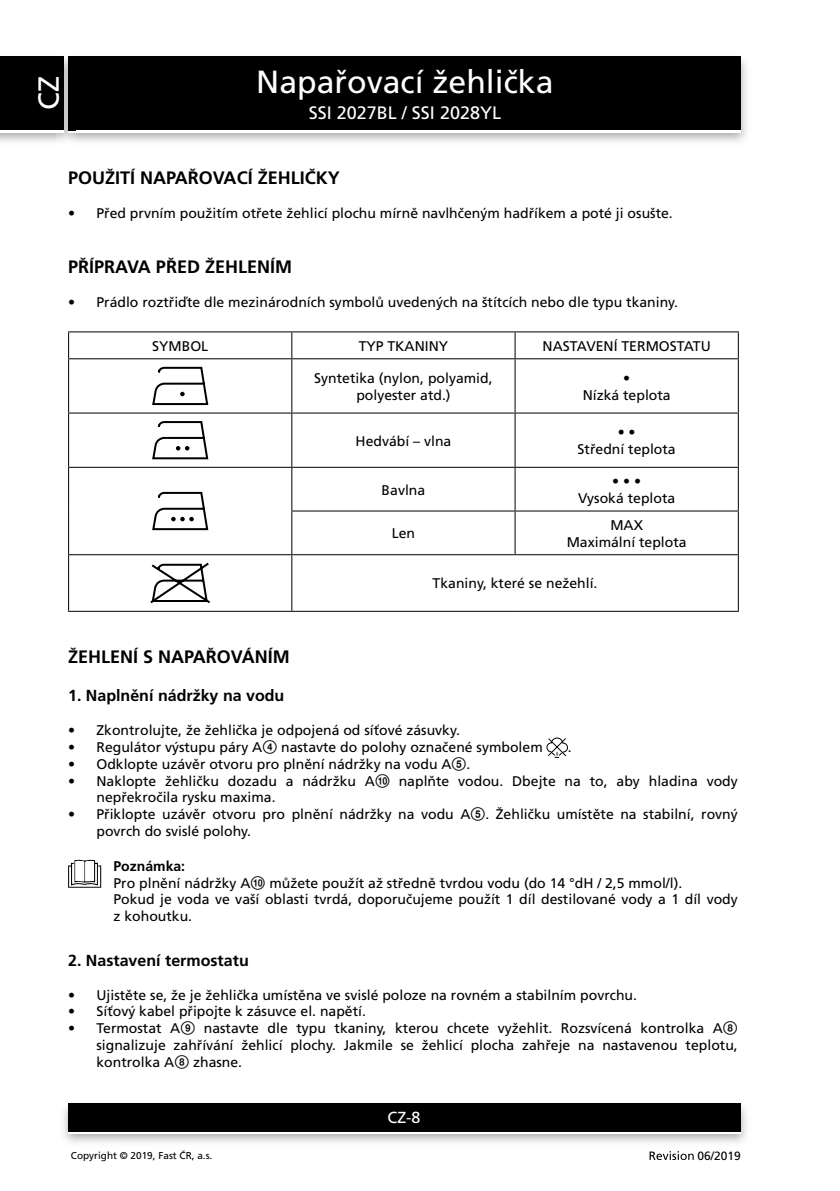
<style>
.page{position:relative;width:840px;height:1191px;background:#fff}
.page>*{position:absolute;margin:0;border:0;box-sizing:border-box;transform-origin:0 0}
.t1{font:32px "Frutiger CE";color:#fff}
.t2{font:29px "Frutiger CE";color:#fff}
.t3{font:700 18px "Frutiger CE";color:#000}
.t4{font:18px "Frutiger CE";color:#fff}
.t5{font:700 16px "Frutiger CE";color:#000}
.t6{font:16px "Frutiger CE";color:#fff}
.t7{font:14px/16.8px "Frutiger CE";color:#000;text-align:center}
.t8{font:12px "Frutiger CE";color:#000}
.t9{font:10px "Frutiger CE";color:#000}
.s1{font-family:"Zz 3"}
.s2{font-weight:700}
</style>
<div class="page">
<img style="left:0;top:56px;width:747px;height:86px">
<div style="left:68px;top:59px;width:672px;height:74px;background:#fff"></div>
<div style="left:68px;top:57px;width:672px;height:73px;background:#000"></div>
<img style="left:63px;top:1103px;width:684px;height:40px">
<div style="left:68px;top:1106px;width:672px;height:28px;background:linear-gradient(to right,#fff,#fff)"></div>
<div style="left:68px;top:1103px;width:672px;height:28px;background:#000"></div>
<img style="left:57px;top:56px;width:18px;height:86px">
<img style="left:68px;top:130px;width:7px;height:3px">
<svg style="left:68px;top:57px;width:7px;height:2px"></svg>
<img style="left:68px;top:59px;width:7px;height:71px">
<div style="left:0;top:59px;width:64px;height:74px;background:#fff"></div>
<div style="left:0;top:57px;width:64px;height:73px;background:#000"></div>
<svg style="left:649px;top:1151px;width:44px;height:9px"></svg>
<hr style="left:68px;top:331px;width:224px;height:1px;background:#000">
<svg style="left:68px;top:332px;width:1px;height:26px"></svg>
<hr style="left:292px;top:331px;width:223px;height:1px;background:#000">
<svg style="left:291px;top:332px;width:1px;height:26px"></svg>
<hr style="left:515px;top:331px;width:223px;height:1px;background:#000">
<svg style="left:514px;top:332px;width:1px;height:26px"></svg>
<svg style="left:737px;top:332px;width:1px;height:26px"></svg>
<hr style="left:68px;top:358px;width:224px;height:1px;background:#000">
<hr style="left:68px;top:359px;width:1px;height:53px;background:#000">
<hr style="left:292px;top:358px;width:223px;height:1px;background:#000">
<hr style="left:291px;top:359px;width:1px;height:53px;background:#000">
<hr style="left:515px;top:358px;width:223px;height:1px;background:#000">
<hr style="left:514px;top:359px;width:1px;height:53px;background:#000">
<hr style="left:737px;top:359px;width:1px;height:53px;background:#000">
<hr style="left:68px;top:412px;width:224px;height:1px;background:#000">
<hr style="left:68px;top:413px;width:1px;height:54px;background:#000">
<hr style="left:292px;top:412px;width:223px;height:1px;background:#000">
<hr style="left:291px;top:413px;width:1px;height:54px;background:#000">
<hr style="left:515px;top:412px;width:223px;height:1px;background:#000">
<hr style="left:514px;top:413px;width:1px;height:54px;background:#000">
<hr style="left:737px;top:413px;width:1px;height:54px;background:#000">
<hr style="left:68px;top:467px;width:224px;height:1px;background:#000">
<hr style="left:68px;top:468px;width:1px;height:43px;background:#000">
<hr style="left:292px;top:467px;width:223px;height:1px;background:#000">
<hr style="left:291px;top:468px;width:1px;height:42px;background:#000">
<hr style="left:515px;top:467px;width:223px;height:1px;background:#000">
<hr style="left:514px;top:468px;width:1px;height:42px;background:#000">
<hr style="left:737px;top:468px;width:1px;height:42px;background:#000">
<hr style="left:68px;top:511px;width:1px;height:43px;background:#000">
<hr style="left:291px;top:510px;width:224px;height:1px;background:#000">
<hr style="left:291px;top:511px;width:1px;height:43px;background:#000">
<hr style="left:515px;top:510px;width:223px;height:1px;background:#000">
<hr style="left:514px;top:511px;width:1px;height:43px;background:#000">
<hr style="left:737px;top:511px;width:1px;height:43px;background:#000">
<hr style="left:68px;top:554px;width:224px;height:1px;background:#000">
<hr style="left:68px;top:555px;width:1px;height:56px;background:#000">
<hr style="left:292px;top:554px;width:223px;height:1px;background:#000">
<hr style="left:291px;top:555px;width:1px;height:56px;background:#000">
<hr style="left:515px;top:554px;width:223px;height:1px;background:#000">
<hr style="left:737px;top:555px;width:1px;height:56px;background:#000">
<hr style="left:68px;top:611px;width:224px;height:1px;background:#000">
<hr style="left:292px;top:611px;width:223px;height:1px;background:#000">
<hr style="left:515px;top:611px;width:223px;height:1px;background:#000">
<svg style="left:152px;top:366px;width:57px;height:40px"></svg>
<svg style="left:152px;top:421px;width:57px;height:39px"></svg>
<svg style="left:152px;top:491px;width:57px;height:40px"></svg>
<svg style="left:150px;top:562px;width:60px;height:42px"></svg>
<svg style="left:546px;top:737px;width:21px;height:21px"></svg>
<svg style="left:68px;top:859px;width:33px;height:28px"></svg>
<h2 class="t2" style="left:32px;top:110px;width:35px;rotate:-90deg">CZ</h2>
<h1 class="t1" style="left:256px;top:64px;width:298px">Napařovací žehlička</h1>
<p class="t4" style="left:308px;top:102px;width:194px">SSI 2027BL / SSI 2028YL</p>
<p class="t3" style="left:68px;top:168px;width:273px">POUŽITÍ NAPAŘOVACÍ ŽEHLIČKY</p>
<p class="t7" style="left:68px;top:204px;width:603px">• Před prvním použitím otřete žehlicí plochu mírně navlhčeným hadříkem a poté ji osušte.</p>
<p class="t3" style="left:68px;top:256px;width:225px">PŘÍPRAVA PŘED ŽEHLENÍM</p>
<p class="t7" style="left:68px;top:293px;width:609px">• Prádlo roztřiďte dle mezinárodních symbolů uvedených na štítcích nebo dle typu tkaniny.</p>
<p class="t7" style="left:152px;top:337px;width:57px">SYMBOL</p>
<p class="t7" style="left:358px;top:337px;width:91px">TYP TKANINY</p>
<p class="t7" style="left:542px;top:337px;width:170px">NASTAVENÍ TERMOSTATU</p>
<p class="t7" style="left:314px;top:370px;width:180px">Syntetika (nylon, polyamid, polyester atd.)</p>
<p class="t7" style="left:582px;top:370px;width:89px">•<br>Nízká teplota</p>
<p class="t7" style="left:355px;top:432px;width:97px">Hedvábí – vlna</p>
<p class="t7" style="left:577px;top:424px;width:100px">• •<br>Střední teplota</p>
<p class="t7" style="left:381px;top:481px;width:45px">Bavlna</p>
<p class="t7" style="left:577px;top:473px;width:99px">• • •<br>Vysoká teplota</p>
<p class="t7" style="left:391px;top:525px;width:25px">Len</p>
<p class="t7" style="left:566px;top:516px;width:121px">MAX<br>Maximální teplota</p>
<p class="t7" style="left:432px;top:575px;width:164px">Tkaniny, které se nežehlí.</p>
<p class="t3" style="left:68px;top:646px;width:223px">ŽEHLENÍ S NAPAŘOVÁNÍM</p>
<p class="t5" style="left:68px;top:686px;width:218px">1. Naplnění nádržky na vodu</p>
<p class="t7" style="left:68px;top:721px;width:391px">• Zkontrolujte, že žehlička je odpojená od síťové zásuvky.</p>
<p class="t7" style="left:68px;top:738px;width:476px">• Regulátor výstupu páry A<span class="s1">4</span> nastavte do polohy označené symbolem</p>
<p class="t7" style="left:567px;top:738px;width:3px">.</p>
<p class="t7" style="left:68px;top:755px;width:401px">• Odklopte uzávěr otvoru pro plnění nádržky na vodu A<span class="s1">5</span>.</p>
<p class="t7" style="left:96px;top:772px;width:642px;text-align:left;text-indent:-28px">• Naklopte žehličku dozadu a nádržku A<span class="s1">0</span> naplňte vodou. Dbejte na to, aby hladina vody nepřekročila rysku maxima.</p>
<p class="t7" style="left:96px;top:806px;width:642px;text-align:left;text-indent:-28px">• Přiklopte uzávěr otvoru pro plnění nádržky na vodu A<span class="s1">5</span>. Žehličku umístěte na stabilní, rovný povrch do svislé polohy.</p>
<p class="t7" style="left:113px;top:857px;width:625px;text-align:left"><span class="s2">Poznámka:<br></span>Pro plnění nádržky A<span class="s1">0</span> můžete použít až středně tvrdou vodu (do 14 °dH / 2,5 mmol/l).<br>Pokud je voda ve vaší oblasti tvrdá, doporučujeme použít 1 díl destilované vody a 1 díl vody z kohoutku.</p>
<p class="t5" style="left:68px;top:951px;width:182px">2. Nastavení termostatu</p>
<p class="t7" style="left:68px;top:986px;width:567px">• Ujistěte se, že je žehlička umístěna ve svislé poloze na rovném a stabilním povrchu.</p>
<p class="t7" style="left:68px;top:1003px;width:297px">• Síťový kabel připojte k zásuvce el. napětí.</p>
<p class="t7" style="left:96px;top:1020px;width:642px;text-align:justify;text-indent:-28px">• Termostat A<span class="s1">9</span> nastavte dle typu tkaniny, kterou chcete vyžehlit. Rozsvícená kontrolka A<span class="s1">8 </span>signalizuje zahřívání žehlicí plochy. Jakmile se žehlicí plocha zahřeje na nastavenou teplotu, kontrolka A<span class="s1">8</span> zhasne.</p>
<p class="t6" style="left:387px;top:1108px;width:34px">CZ-8</p>
<p class="t9" style="left:71px;top:1149px;width:143px">Copyright © 2019, Fast ČR, a.s.</p>
<p class="t8" style="left:697px;top:1148px;width:45px">06/2019</p>
</div>
